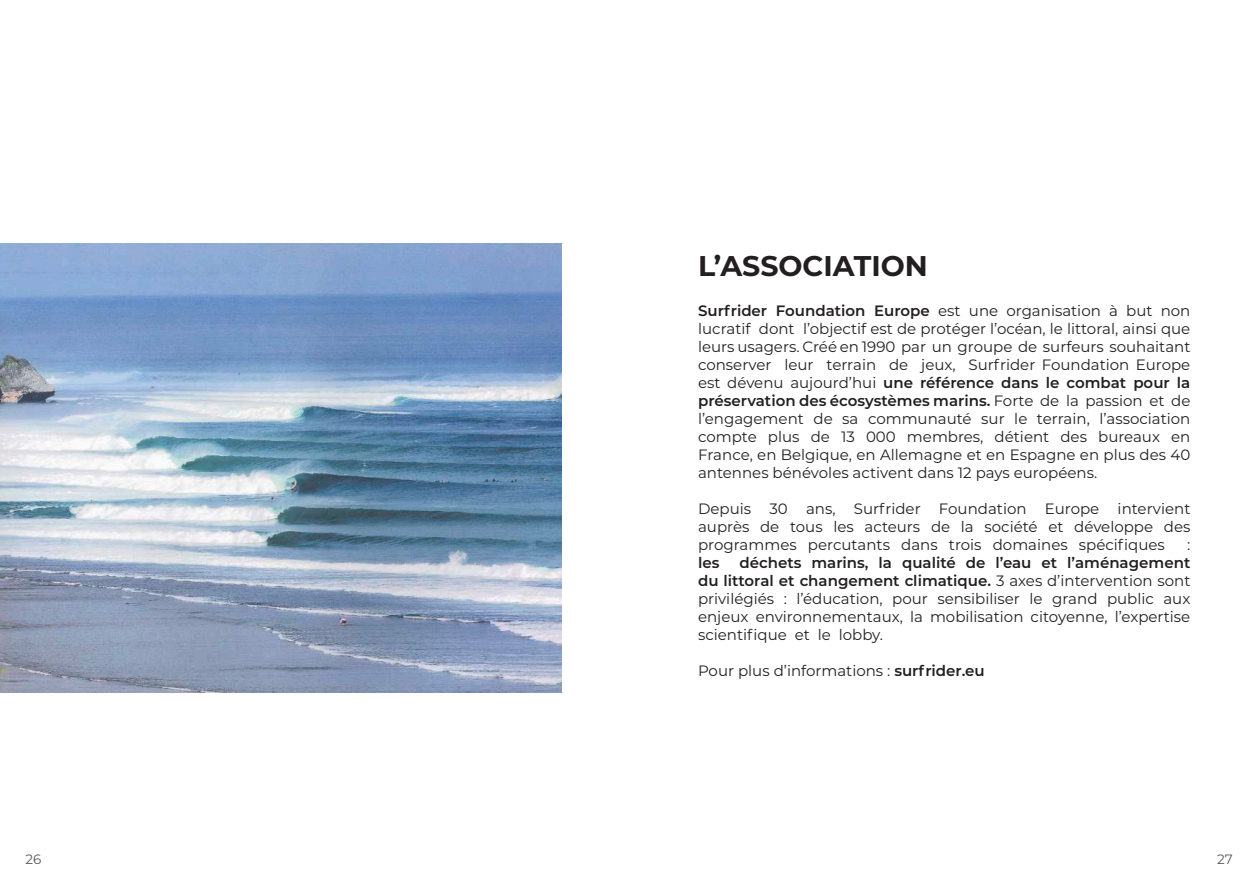
<style>
.page{position:relative;width:1259px;height:893px;background:#fff}
.page>*{position:absolute;margin:0;border:0;box-sizing:border-box;transform-origin:0 0}
.t1{font:700 28.5px "Montserrat";color:#231f20}
.t2{font:15px/18px "Montserrat";color:#231f20;text-align:justify}
.t3{font:600 15px "Montserrat";color:#231f20}
.t4{font:13.5px "Montserrat";color:#57585a}
.s1{font-weight:600}
</style>
<div class="page">
<img style="left:0;top:243px;width:561px;height:449px">
<h1 class="t1" style="left:698px;top:246px;width:231px">L’ASSOCIATION</h1>
<p class="t2" style="left:698px;top:301px;width:494px"><span class="s1">Surfrider Foundation Europe</span> est une organisation à but non lucratif dont l’objectif est de protéger l’océan, le littoral, ainsi que leurs usagers. Créé en 1990 par un groupe de surfeurs souhaitant conserver leur terrain de jeux, Surfrider Foundation Europe est dévenu aujourd’hui <span class="s1">une référence dans le combat pour la préservation des écosystèmes marins.</span> Forte de la passion et de l’engagement de sa communauté sur le terrain, l’association compte plus de 13 000 membres, détient des bureaux en France, en Belgique, en Allemagne et en Espagne en plus des 40 antennes bénévoles activent dans 12 pays européens.</p>
<p class="t2" style="left:698px;top:499px;width:494px">Depuis 30 ans, Surfrider Foundation Europe intervient auprès de tous les acteurs de la société et développe des programmes percutants dans trois domaines spécifiques</p>
<p class="t2" style="left:1187px;top:535px;width:5px">:</p>
<p class="t2" style="left:698px;top:553px;width:494px;text-indent:41px"><span class="s1">déchets marins, la qualité de l’eau et l’aménagement du littoral et changement climatique.</span> 3 axes d’intervention sont privilégiés : l’éducation, pour sensibiliser le grand public aux enjeux environnementaux, la mobilisation citoyenne, l’expertise scientifique et le lobby.</p>
<p class="t2" style="left:698px;top:661px;width:288px">Pour plus d’informations : <span class="s1">surfrider.eu</span></p>
<p class="t3" style="left:698px;top:552px;width:23px">les</p>
<p class="t4" style="left:25px;top:849px;width:17px">26</p>
<p class="t4" style="left:1217px;top:849px;width:17px">27</p>
</div>
